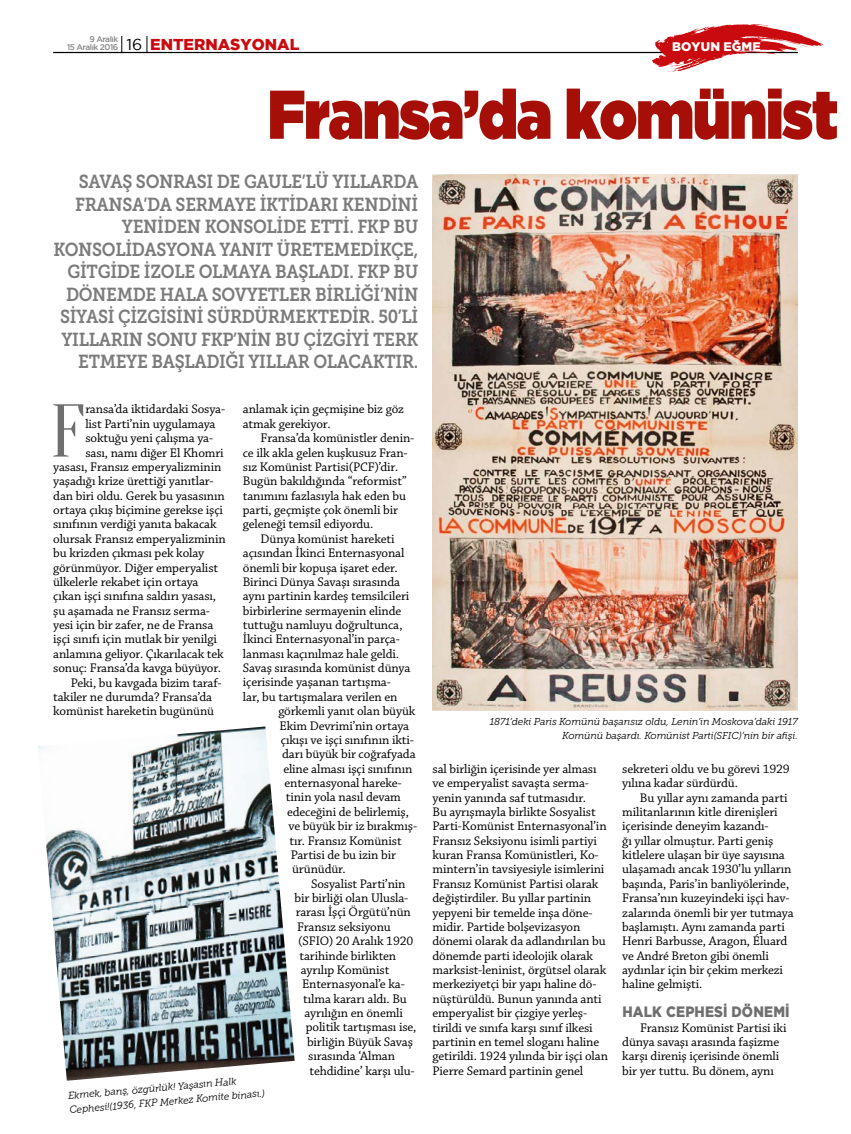
<style>
.page{position:relative;width:851px;height:1134px;background:#fff}
.page>*{position:absolute;margin:0;border:0;box-sizing:border-box;transform-origin:0 0}
.t1{font:74.75px "Oranienbaum";color:#6f6f6f}
.t2{font:900 68.75px "Gotham";letter-spacing:-.02em;color:#a50f07;scale:.85 1}
.t3{font:18.75px/22.5px "Museo Slab 700";letter-spacing:-.02em;color:#7c7b7b;text-align:right;scale:.9 1}
.t4{font:800 15.75px "Gotham";color:#c90a0e}
.t5{font:800 15px "Gotham";letter-spacing:.015em;color:#6f6f6f;scale:.9 1}
.t6{font:13.12px/14.4px "Chaparral Pro";letter-spacing:-.01em;color:#000}
.t7{font:800 12.38px "Gotham";letter-spacing:.015em;color:#fff}
.t8{font:italic 10px/14.4px "Museo Slab 300";letter-spacing:-.01em;color:#000}
.t9{font:500 8.25px "Gotham";letter-spacing:-.06em;color:#878787}
.s1{font-weight:500;font-size:8.25px;color:#878787}
.s2{font-weight:400;color:#000}
</style>
<div class="page">
<hr style="left:53px;top:52px;width:744px;height:1px;background:#000">
<svg style="left:121px;top:36px;width:1px;height:16px"></svg>
<svg style="left:147px;top:36px;width:1px;height:16px"></svg>
<svg style="left:651px;top:24px;width:172px;height:48px"></svg>
<img style="left:432px;top:174px;width:365px;height:536px">
<img style="left:38px;top:726px;width:256px;height:355px">
<p class="t9" style="left:89px;top:34px;width:30px">9 Aralık</p>
<p class="t4" style="left:67px;top:36px;width:234px"><span class="s1">15 Aralık 2016</span> <span class="s2">16</span> ENTERNASYONAL</p>
<p class="t7" style="left:672px;top:39px;width:90px">BOYUN EĞME</p>
<h2 class="t2" style="left:268px;top:75px;width:672px">Fransa’da komünist</h2>
<p class="t3" style="left:53px;top:171px;width:407px">SAVAŞ SONRASI DE GAULE’LÜ YILLARDA FRANSA’DA SERMAYE IKTIDARI KENDINI YENIDEN KONSOLIDE ETTI. FKP BU KONSOLIDASYONA YANIT ÜRETEMEDIKÇE, GITGIDE IZOLE OLMAYA BAŞLADI. FKP BU DÖNEMDE HALA SOVYETLER BIRLIĞI’NIN SIYASI ÇIZGISINI SÜRDÜRMEKTEDIR. 50’LI YILLARIN SONU FKP’NIN BU ÇIZGIYI TERK ETMEYE BAŞLADIĞI YILLAR OLACAKTIR.</p>
<h1 class="t1" style="left:50px;top:390px;width:37px">F</h1>
<p class="t6" style="left:85px;top:403px;width:141px">ransa’da iktidardaki Sosya-</p>
<p class="t6" style="left:243px;top:403px;width:162px">anlamak için geçmişine biz göz atmak gerekiyor.</p>
<p class="t6" style="left:260px;top:431px;width:155px">Fransa’da komünistler denin-</p>
<p class="t6" style="left:243px;top:446px;width:166px">ce ilk akla gelen kuşkusuz Fran-</p>
<p class="t6" style="left:243px;top:460px;width:157px">sız Komünist Partisi(PCF)’dir.</p>
<p class="t6" style="left:243px;top:474px;width:165px">Bugün bakıldığında “reformist”</p>
<p class="t6" style="left:243px;top:489px;width:164px">tanımını fazlasıyla hak eden bu</p>
<p class="t6" style="left:243px;top:503px;width:157px">parti, geçmişte çok önemli bir</p>
<p class="t6" style="left:243px;top:518px;width:132px">geleneği temsil ediyordu.</p>
<p class="t6" style="left:260px;top:532px;width:135px">Dünya komünist hareketi</p>
<p class="t6" style="left:243px;top:546px;width:163px">açısından İkinci Enternasyonal</p>
<p class="t6" style="left:243px;top:561px;width:156px">önemli bir kopuşa işaret eder.</p>
<p class="t6" style="left:243px;top:575px;width:159px">Birinci Dünya Savaşı sırasında</p>
<p class="t6" style="left:243px;top:589px;width:168px">aynı partinin kardeş temsilcileri</p>
<p class="t6" style="left:243px;top:604px;width:160px">birbirlerine sermayenin elinde</p>
<p class="t6" style="left:243px;top:618px;width:161px">tuttuğu namluyu doğrultunca,</p>
<p class="t6" style="left:243px;top:632px;width:158px">İkinci Enternasyonal’in parça-</p>
<p class="t6" style="left:243px;top:647px;width:158px">lanması kaçınılmaz hale geldi.</p>
<p class="t6" style="left:243px;top:661px;width:169px">Savaş sırasında komünist dünya</p>
<p class="t6" style="left:243px;top:676px;width:149px">içerisinde yaşanan tartışma-</p>
<p class="t6" style="left:243px;top:690px;width:156px">lar, bu tartışmalara verilen en</p>
<p class="t6" style="left:278px;top:704px;width:138px">görkemli yanıt olan büyük</p>
<p class="t6" style="left:279px;top:719px;width:131px">Ekim Devrimi’nin ortaya</p>
<p class="t6" style="left:281px;top:733px;width:135px">çıkışı ve işçi sınıfının ikti-</p>
<p class="t6" style="left:282px;top:747px;width:135px">darı büyük bir coğrafyada</p>
<p class="t6" style="left:283px;top:762px;width:131px">eline alması işçi sınıfının</p>
<p class="t6" style="left:284px;top:776px;width:118px">enternasyonal hareke-</p>
<p class="t6" style="left:286px;top:791px;width:117px">tinin yola nasıl devam</p>
<p class="t6" style="left:287px;top:805px;width:123px">edeceğini de belirlemiş,</p>
<p class="t6" style="left:288px;top:819px;width:130px">ve büyük bir iz bırakmış-</p>
<p class="t6" style="left:289px;top:834px;width:114px">tır. Fransız Komünist</p>
<p class="t6" style="left:291px;top:848px;width:107px">Partisi de bu izin bir</p>
<p class="t6" style="left:292px;top:862px;width:55px">ürünüdür.</p>
<p class="t6" style="left:311px;top:877px;width:96px">Sosyalist Parti’nin</p>
<p class="t6" style="left:294px;top:891px;width:115px">bir birliği olan Ulusla-</p>
<p class="t6" style="left:296px;top:906px;width:116px">rarası İşçi Örgütü’nün</p>
<p class="t6" style="left:297px;top:920px;width:95px">Fransız seksiyonu</p>
<p class="t6" style="left:298px;top:934px;width:117px">(SFIO) 20 Aralık 1920</p>
<p class="t6" style="left:299px;top:949px;width:98px">tarihinde birlikten</p>
<p class="t6" style="left:301px;top:963px;width:90px">ayrılıp Komünist</p>
<p class="t6" style="left:302px;top:977px;width:104px">Enternasyonal’e ka-</p>
<p class="t6" style="left:303px;top:992px;width:105px">tılma kararı aldı. Bu</p>
<p class="t6" style="left:304px;top:1006px;width:100px">ayrılığın en önemli</p>
<p class="t6" style="left:306px;top:1021px;width:112px">politik tartışması ise,</p>
<p class="t6" style="left:307px;top:1035px;width:107px">birliğin Büyük Savaş</p>
<p class="t6" style="left:308px;top:1049px;width:88px">sırasında ‘Alman</p>
<p class="t6" style="left:309px;top:1064px;width:107px">tehdidine’ karşı ulu-</p>
<p class="t6" style="left:85px;top:417px;width:132px">list Parti’nin uygulamaya</p>
<p class="t6" style="left:85px;top:431px;width:129px">soktuğu yeni çalışma ya-</p>
<p class="t6" style="left:85px;top:446px;width:140px">sası, namı diğer El Khomri</p>
<p class="t6" style="left:53px;top:460px;width:170px">yasası, Fransız emperyalizminin</p>
<p class="t6" style="left:53px;top:474px;width:162px">yaşadığı krize ürettiği yanıtlar-</p>
<p class="t6" style="left:53px;top:489px;width:173px">dan biri oldu. Gerek bu yasasının</p>
<p class="t6" style="left:53px;top:503px;width:171px">ortaya çıkış biçimine gerekse işçi</p>
<p class="t6" style="left:53px;top:518px;width:165px">sınıfının verdiği yanıta bakacak</p>
<p class="t6" style="left:53px;top:532px;width:174px">olursak Fransız emperyalizminin</p>
<p class="t6" style="left:53px;top:546px;width:152px">bu krizden çıkması pek kolay</p>
<p class="t6" style="left:53px;top:561px;width:166px">görünmüyor. Diğer emperyalist</p>
<p class="t6" style="left:53px;top:575px;width:147px">ülkelerle rekabet için ortaya</p>
<p class="t6" style="left:53px;top:589px;width:164px">çıkan işçi sınıfına saldırı yasası,</p>
<p class="t6" style="left:53px;top:604px;width:158px">şu aşamada ne Fransız serma-</p>
<p class="t6" style="left:53px;top:618px;width:162px">yesi için bir zafer, ne de Fransa</p>
<p class="t6" style="left:53px;top:633px;width:165px">işçi sınıfı için mutlak bir yenilgi</p>
<p class="t6" style="left:53px;top:647px;width:172px">anlamına geliyor. Çıkarılacak tek</p>
<p class="t6" style="left:53px;top:661px;width:169px">sonuç: Fransa’da kavga büyüyor.</p>
<p class="t6" style="left:71px;top:676px;width:152px">Peki, bu kavgada bizim taraf-</p>
<p class="t6" style="left:53px;top:690px;width:160px">takiler ne durumda? Fransa’da</p>
<p class="t6" style="left:53px;top:704px;width:162px">komünist hareketin bugününü</p>
<p class="t8" style="left:489px;top:714px;width:309px;text-align:right">1871’deki Paris Komünü başarısız oldu, Lenin’in Moskova’daki 1917<br>Komünü başardı. Komünist Parti(SFIC)’nin bir afişi.</p>
<p class="t6" style="left:432px;top:762px;width:177px">sal birliğin içerisinde yer alması ve emperyalist savaşta serma&shy;yenin yanında saf tutmasıdır.<br>Bu ayrışmayla birlikte Sosyalist Parti-Komünist Enternasyonal’in Fransız Seksiyonu isimli partiyi kuran Fransa Komünistleri, Ko&shy;mintern’in tavsiyesiyle isimlerini Fransız Komünist Partisi olarak değiştirdiler. Bu yıllar partinin yepyeni bir temelde inşa döne&shy;midir. Partide bolşevizasyon dönemi olarak da adlandırılan bu dönemde parti ideolojik olarak marksist-leninist, örgütsel olarak merkeziyetçi bir yapı haline dö&shy;nüştürüldü. Bunun yanında anti emperyalist bir çizgiye yerleş&shy;tirildi ve sınıfa karşı sınıf ilkesi partinin en temel sloganı haline getirildi. 1924 yılında bir işçi olan Pierre Semard partinin genel</p>
<p class="t6" style="left:622px;top:762px;width:169px">sekreteri oldu ve bu görevi 1929 yılına kadar sürdürdü.</p>
<p class="t6" style="left:622px;top:791px;width:173px;text-indent:18px">Bu yıllar aynı zamanda parti militanlarının kitle direnişleri içerisinde deneyim kazandı-<br>ğı yıllar olmuştur. Parti geniş kitlelere ulaşan bir üye sayısına ulaşamadı ancak 1930’lu yılların başında, Paris’in banliyölerinde,<br>Fransa’nın kuzeyindeki işçi hav&shy;zalarında önemli bir yer tutmaya başlamıştı. Aynı zamanda parti<br>Henri Barbusse, Aragon, Éluard ve André Breton gibi önemli aydınlar için bir çekim merkezi haline gelmişti.</p>
<p class="t5" style="left:622px;top:1003px;width:185px">HALK CEPHESI DÖNEMI</p>
<p class="t6" style="left:622px;top:1021px;width:166px;text-indent:18px">Fransız Komünist Partisi iki dünya savaşı arasında faşizme karşı direniş içerisinde önemli bir yer tuttu. Bu dönem, aynı</p>
<p class="t8" style="left:67px;top:1089px;width:198px;rotate:-5deg">Ekmek, barış, özgürlük! Yaşasın Halk<br>Cephesi!(1936, FKP Merkez Komite binası.)</p>
</div>
